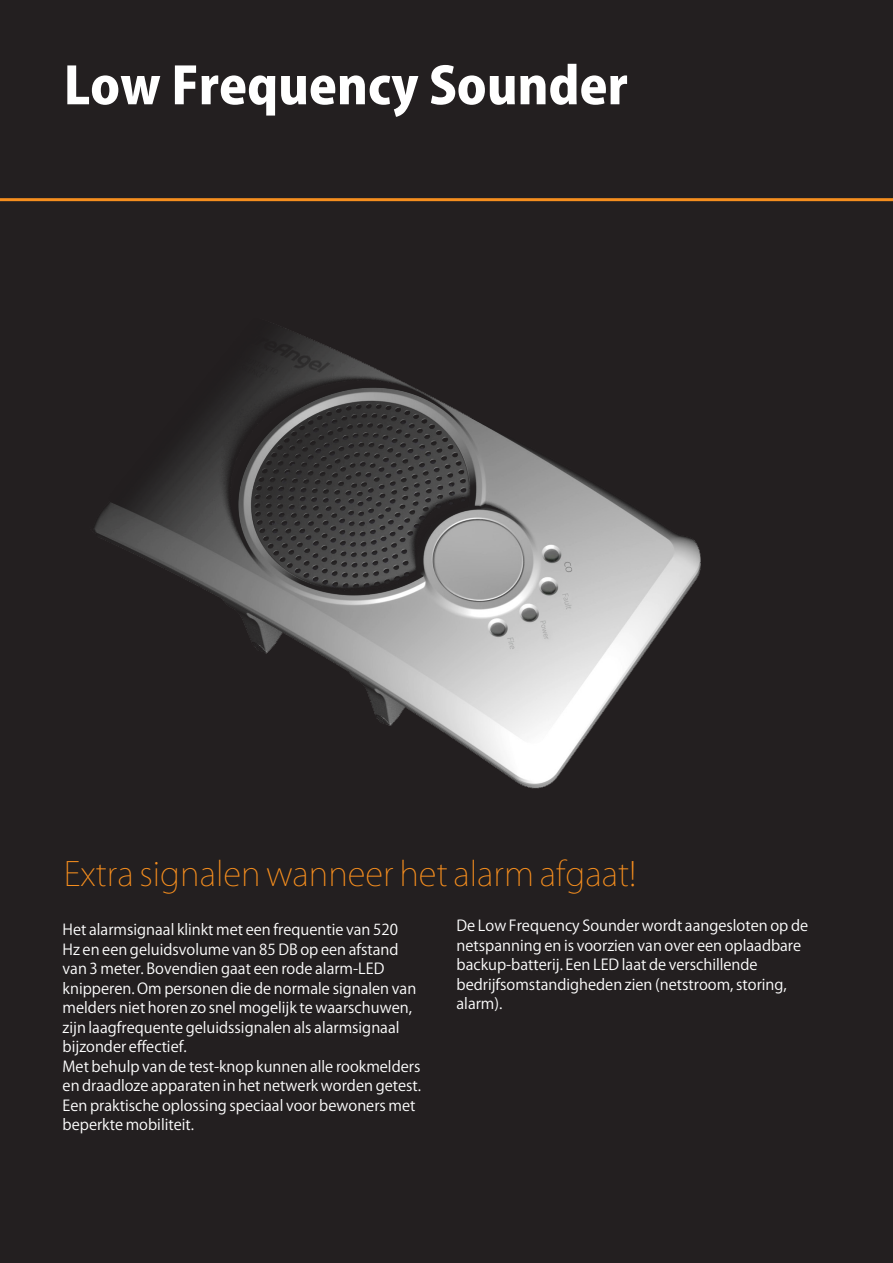
<style>
.page{position:relative;width:893px;height:1263px;background:#231f20}
.page>*{position:absolute;margin:0;border:0;box-sizing:border-box;transform-origin:0 0}
.t1{font:800 50.25px "Koz Go Pro";color:#fff}
.t2{font:200 33px "Koz Go Pro";color:#f68e1e}
.t3{font:15px/19.5px "Koz Go Pro";color:#fff}
</style>
<div class="page">
<hr style="left:0;top:198px;width:893px;height:3px;background:#f68e1e">
<img style="left:94px;top:328px;width:607px;height:461px">
<p class="t1" style="left:64px;top:53px;width:566px">Low Frequency Sounder</p>
<p class="t2" style="left:64px;top:852px;width:574px">Extra signalen wanneer het alarm afgaat!</p>
<p class="t3" style="left:63px;top:920px;width:355px">Het alarmsignaal klinkt met een frequentie van 520<br>Hz en een geluidsvolume van 85 DB op een afstand van 3 meter. Bovendien gaat een rode alarm-LED knipperen. Om personen die de normale signalen van melders niet horen zo snel mogelijk te waarschuwen, zijn laagfrequente geluidssignalen als alarmsignaal bijzonder effectief.</p>
<p class="t3" style="left:63px;top:1057px;width:360px">Met behulp van de test-knop kunnen alle rookmelders en draadloze apparaten in het netwerk worden getest.<br>Een praktische oplossing speciaal voor bewoners met beperkte mobiliteit.</p>
<p class="t3" style="left:456px;top:916px;width:353px">De Low Frequency Sounder wordt aangesloten op de netspanning en is voorzien van over een oplaadbare backup-batterij. Een LED laat de verschillende bedrijfsomstandigheden zien (netstroom, storing, alarm).</p>
</div>
